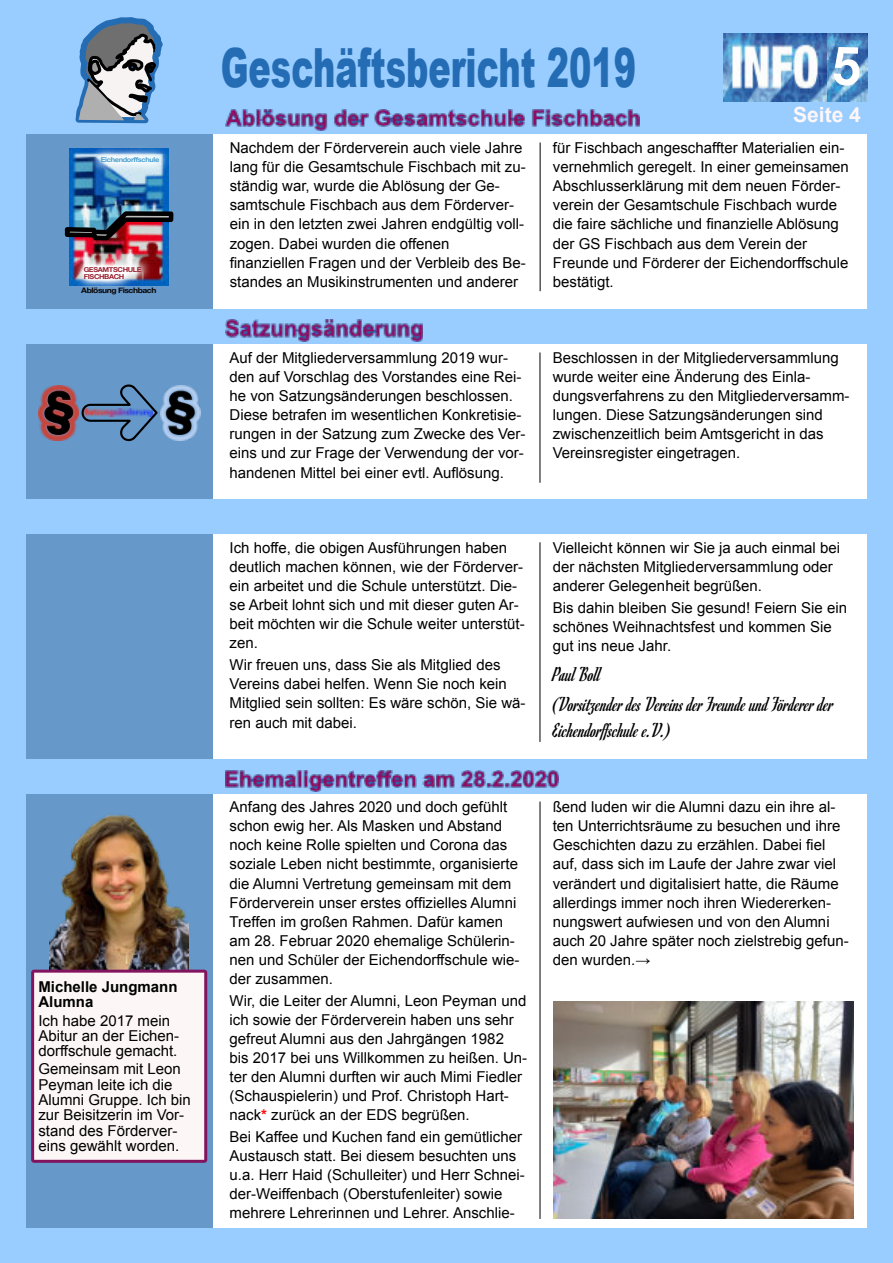
<style>
.page{position:relative;width:893px;height:1263px;background:#fff}
.page>*{position:absolute;margin:0;border:0;box-sizing:border-box;transform-origin:0 0}
.t1{font:900 54px "Arial";color:#246cb3;scale:.62 1}
.t2{font:21px/29.7px "Romanesco";color:#000}
.t3{font:700 21px "Arial";color:#fef7f9}
.t4{font:15px/19px "Arial";color:#000}
.t5{font:700 15px/15.3px "Arial";color:#000}
.t6{font:700 7.65px "Helvetica Neue";letter-spacing:-.05em;color:#090606;scale:1.12 1}
.t7{font:700 6.9px/7.1px "Helvetica Neue";letter-spacing:-.05em;color:#9a2131;scale:1.09 1}
.t8{font:700 6.9px "Helvetica Neue";letter-spacing:-.05em;color:#489ece;scale:1.09 1}
.s1{font-weight:700;color:#ff0500}
</style>
<div class="page">
<div style="left:0;top:0;width:213px;height:1263px;background:#6698c9"></div>
<div style="left:868px;top:0;width:25px;height:1263px;background:#9cf"></div>
<div style="left:0;top:0;width:25px;height:1263px;background:#9cf"></div>
<div style="left:0;top:1229px;width:893px;height:34px;background:#9cf"></div>
<div style="left:0;top:0;width:893px;height:133px;background:#9cf"></div>
<svg style="left:75px;top:17px;width:88px;height:107px"></svg>
<img style="left:723px;top:34px;width:144px;height:68px">
<div style="left:0;top:499px;width:893px;height:34px;background:#9cf"></div>
<img style="left:160px;top:385px;width:40px;height:55px">
<img style="left:39px;top:385px;width:40px;height:55px">
<svg style="left:82px;top:384px;width:76px;height:57px"></svg>
<img style="left:69px;top:149px;width:99px;height:60px">
<img style="left:69px;top:243px;width:99px;height:43px">
<img style="left:64px;top:209px;width:110px;height:34px">
<img style="left:73px;top:256px;width:79px;height:32px">
<img style="left:90px;top:148px;width:79px;height:25px">
<img style="left:49px;top:814px;width:140px;height:156px">
<svg style="left:31px;top:970px;width:176px;height:193px;background:#f2e6eb"></svg>
<hr style="left:540px;top:142px;width:1px;height:149px;background:#000">
<hr style="left:540px;top:352px;width:1px;height:131px;background:#000">
<hr style="left:540px;top:542px;width:1px;height:200px;background:#000">
<div style="left:0;top:309px;width:893px;height:34px;background:#9cf"></div>
<div style="left:0;top:759px;width:893px;height:35px;background:#9cf"></div>
<hr style="left:540px;top:801px;width:1px;height:418px;background:#000">
<img style="left:554px;top:1001px;width:300px;height:218px">
<img style="left:225px;top:770px;width:333px;height:21px">
<img style="left:225px;top:320px;width:198px;height:21px">
<img style="left:225px;top:110px;width:414px;height:21px">
<svg style="left:833px;top:46px;width:27px;height:40px"></svg>
<p class="t8" style="left:101px;top:155px;width:55px">Eichendorffschule</p>
<p class="t7" style="left:84px;top:266px;width:55px">GESAMTSCHULE<br>FISCHBACH</p>
<p class="t6" style="left:81px;top:286px;width:69px">Ablösung Fischbach</p>
<p class="t5" style="left:38px;top:980px;width:141px">Michelle Jungmann<br>Alumna</p>
<p class="t4" style="left:38px;top:1014px;width:142px;line-height:15.3px">Ich habe 2017 mein<br>Abitur an der Eichen&shy;dorffschule gemacht.</p>
<p class="t4" style="left:38px;top:1063px;width:154px;line-height:15.3px">Gemeinsam mit Leon<br>Peyman leite ich die<br>Alumni Gruppe. Ich bin zur Beisitzerin im Vor&shy;stand des Förderver&shy;eins gewählt worden.</p>
<h1 class="t1" style="left:221px;top:48px;width:672px">Geschäftsbericht 2019</h1>
<h2 class="t3" style="left:793px;top:107px;width:69px">Seite 4</h2>
<p class="t4" style="left:230px;top:140px;width:298px">Nachdem der Förderverein auch viele Jahre lang für die Gesamtschule Fischbach mit zu&shy;ständig war, wurde die Ablösung der Ge&shy;samtschule Fischbach aus dem Förderver&shy;ein in den letzten zwei Jahren endgültig voll&shy;zogen. Dabei wurden die offenen finanziellen Fragen und der Verbleib des Be&shy;standes an Musikinstrumenten und anderer</p>
<p class="t4" style="left:553px;top:140px;width:298px">für Fischbach angeschaffter Materialien ein&shy;vernehmlich geregelt. In einer gemeinsamen Abschlusserklärung mit dem neuen Förder&shy;verein der Gesamtschule Fischbach wurde die faire sächliche und finanzielle Ablösung der GS Fischbach aus dem Verein der Freunde und Förderer der Eichendorffschule bestätigt.</p>
<p class="t4" style="left:230px;top:350px;width:298px">Auf der Mitgliederversammlung 2019 wur&shy;den auf Vorschlag des Vorstandes eine Rei&shy;he von Satzungsänderungen beschlossen.<br>Diese betrafen im wesentlichen Konkretisie&shy;rungen in der Satzung zum Zwecke des Ver&shy;eins und zur Frage der Verwendung der vor&shy;handenen Mittel bei einer evtl. Auflösung.</p>
<p class="t4" style="left:553px;top:350px;width:298px">Beschlossen in der Mitgliederversammlung wurde weiter eine Änderung des Einla&shy;dungsverfahrens zu den Mitgliederversamm&shy;lungen. Diese Satzungsänderungen sind zwischenzeitlich beim Amtsgericht in das Vereinsregister eingetragen.</p>
<p class="t4" style="left:230px;top:540px;width:297px">Ich hoffe, die obigen Ausführungen haben deutlich machen können, wie der Förderver&shy;ein arbeitet und die Schule unterstützt. Die&shy;se Arbeit lohnt sich und mit dieser guten Ar&shy;beit möchten wir die Schule weiter unterstüt&shy;zen.</p>
<p class="t4" style="left:230px;top:657px;width:297px">Wir freuen uns, dass Sie als Mitglied des Vereins dabei helfen. Wenn Sie noch kein Mitglied sein sollten: Es wäre schön, Sie wä&shy;ren auch mit dabei.</p>
<p class="t4" style="left:230px;top:799px;width:291px">Anfang des Jahres 2020 und doch gefühlt schon ewig her. Als Masken und Abstand noch keine Rolle spielten und Corona das soziale Leben nicht bestimmte, organisierte die Alumni Vertretung gemeinsam mit dem Förderverein unser erstes offizielles Alumni Treffen im großen Rahmen. Dafür kamen am 28. Februar 2020 ehemalige Schülerin&shy;nen und Schüler der Eichendorffschule wie&shy;der zusammen.</p>
<p class="t4" style="left:230px;top:992px;width:299px">Wir, die Leiter der Alumni, Leon Peyman und ich sowie der Förderverein haben uns sehr gefreut Alumni aus den Jahrgängen 1982<br>bis 2017 bei uns Willkommen zu heißen. Un&shy;ter den Alumni durften wir auch Mimi Fiedler (Schauspielerin) und Prof. Christoph Hart&shy;nack<span class="s1">*</span> zurück an der EDS begrüßen.</p>
<p class="t4" style="left:230px;top:1129px;width:297px">Bei Kaffee und Kuchen fand ein gemütlicher Austausch statt. Bei diesem besuchten uns u.a. Herr Haid (Schulleiter) und Herr Schnei&shy;der-Weiffenbach (Oberstufenleiter) sowie mehrere Lehrerinnen und Lehrer. Anschlie-</p>
<p class="t4" style="left:553px;top:540px;width:289px">Vielleicht können wir Sie ja auch einmal bei der nächsten Mitgliederversammlung oder anderer Gelegenheit begrüßen.</p>
<p class="t4" style="left:553px;top:600px;width:296px">Bis dahin bleiben Sie gesund! Feiern Sie ein schönes Weihnachtsfest und kommen Sie gut ins neue Jahr.</p>
<h2 class="t2" style="left:553px;top:659px;width:282px">Paul Boll<br>(Vorsitzender des Vereins der Freunde und Förderer der</h2>
<h2 class="t2" style="left:553px;top:715px;width:120px">Eichendorffschule e.V.)</h2>
<p class="t4" style="left:553px;top:799px;width:298px">ßend luden wir die Alumni dazu ein ihre al&shy;ten Unterrichtsräume zu besuchen und ihre Geschichten dazu zu erzählen. Dabei fiel auf, dass sich im Laufe der Jahre zwar viel verändert und digitalisiert hatte, die Räume allerdings immer noch ihren Wiedererken&shy;nungswert aufwiesen und von den Alumni auch 20 Jahre später noch zielstrebig gefun&shy;den wurden.→</p>
</div>
